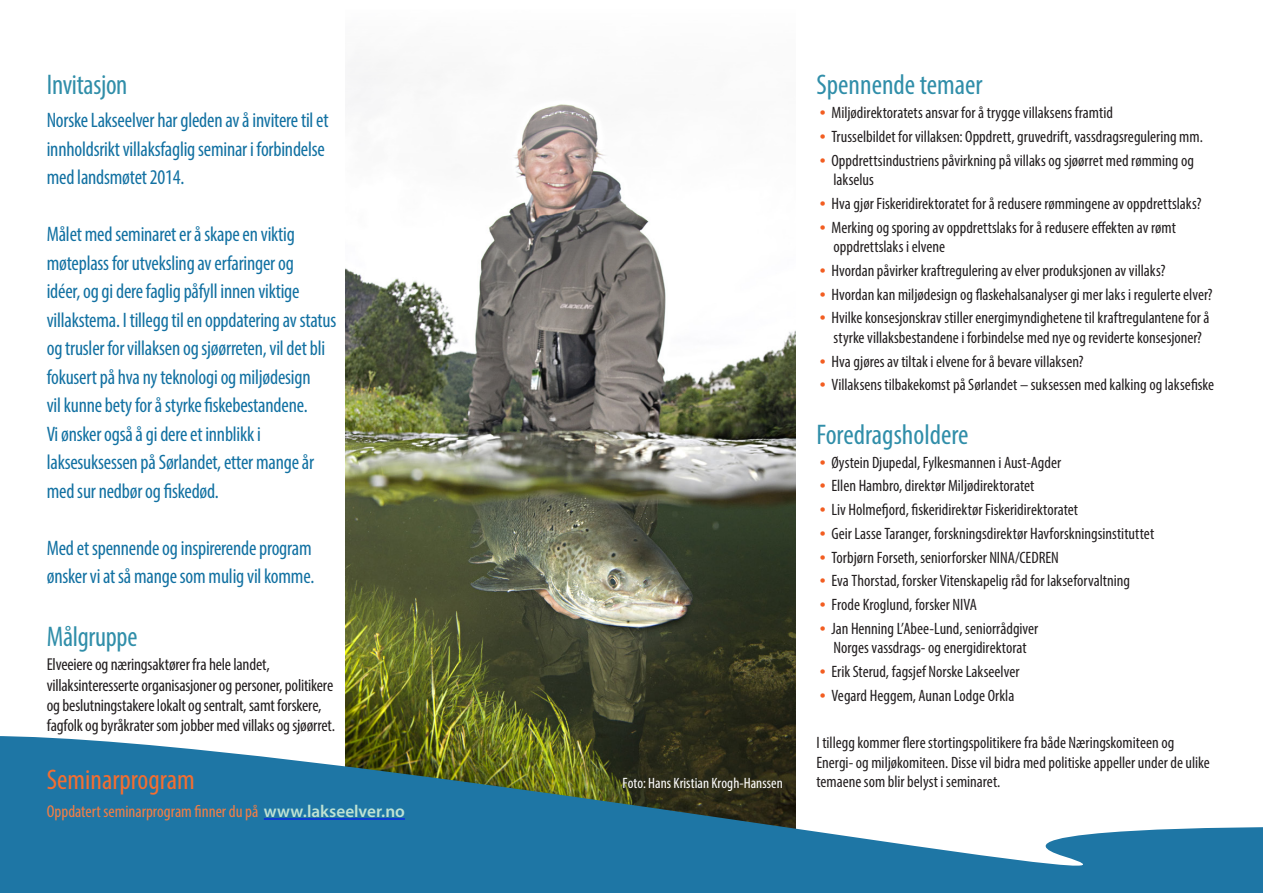
<style>
.page{position:relative;width:1263px;height:893px;background:#fff}
.page>*{position:absolute;margin:0;border:0;box-sizing:border-box;transform-origin:0 0}
.overskrift_2{font:condensed 28.5px "Myriad Pro";color:#308ea9}
.overskrift_2-2{font:condensed 28.5px "Myriad Pro";color:#f36e31}
.stor_bokstav{font:condensed 21px/28.5px "Myriad Pro";letter-spacing:-.01em;color:#1271a2}
.figurtekst{font:condensed 17.25px/20.2px "Myriad Pro";letter-spacing:-.01em;color:#231f20}
.figurtekst-2{font:condensed 17.25px "Myriad Pro";letter-spacing:-.005em;color:#f47e44}
.brødtekst_med_punkt{font:condensed 16.5px/19.5px "Myriad Pro";color:#231f20}
.brødtekst{font:condensed 15px "Myriad Pro";color:#fff}
.s1{font-stretch:normal;font-size:21px;color:#f25d21}
.s2{font-weight:600;font-stretch:normal;color:#bee2d3}
</style>
<div class="page">
<img style="left:345px;top:65px;width:451px;height:671px">
<svg style="left:0;top:736px;width:1263px;height:157px;fill:#1e76a5"></svg>
<hr style="left:264px;top:818px;width:141px;height:1px;background:#00f">
<p class="overskrift_2" style="left:816px;top:68px;width:168px">Spennende temaer</p>
<p class="brødtekst_med_punkt" style="left:820px;top:103px;width:294px"><span class="s1">•</span> Miljødirektoratets ansvar for å trygge villaksens framtid</p>
<p class="brødtekst_med_punkt" style="left:820px;top:126px;width:384px"><span class="s1">•</span> Trusselbildet for villaksen: Oppdrett, gruvedrift, vassdragsregulering mm.</p>
<p class="brødtekst_med_punkt" style="left:833px;top:150px;width:362px;text-indent:-14px"><span class="s1">•</span> Oppdrettsindustriens påvirkning på villaks og sjøørret med rømming og lakselus</p>
<p class="brødtekst_med_punkt" style="left:820px;top:193px;width:383px"><span class="s1">•</span> Hva gjør Fiskeridirektoratet for å redusere rømmingene av oppdrettslaks?</p>
<p class="brødtekst_med_punkt" style="left:833px;top:217px;width:344px;text-indent:-14px"><span class="s1">•</span> Merking og sporing av oppdrettslaks for å redusere effekten av rømt oppdrettslaks i elvene</p>
<p class="brødtekst_med_punkt" style="left:820px;top:260px;width:347px"><span class="s1">•</span> Hvordan påvirker kraftregulering av elver produksjonen av villaks?</p>
<p class="brødtekst_med_punkt" style="left:820px;top:284px;width:394px"><span class="s1">•</span> Hvordan kan miljødesign og flaskehalsanalyser gi mer laks i regulerte elver?</p>
<p class="brødtekst_med_punkt" style="left:820px;top:308px;width:391px;text-align:center"><span class="s1">•</span> Hvilke konsesjonskrav stiller energimyndighetene til kraftregulantene for å styrke villaksbestandene i forbindelse med nye og reviderte konsesjoner?</p>
<p class="brødtekst_med_punkt" style="left:820px;top:351px;width:265px"><span class="s1">•</span> Hva gjøres av tiltak i elvene for å bevare villaksen?</p>
<p class="brødtekst_med_punkt" style="left:820px;top:375px;width:396px"><span class="s1">•</span> Villaksens tilbakekomst på Sørlandet – suksessen med kalking og laksefiske</p>
<p class="overskrift_2" style="left:816px;top:417px;width:154px">Foredragsholdere</p>
<p class="brødtekst_med_punkt" style="left:820px;top:452px;width:243px"><span class="s1">•</span> Øystein Djupedal, Fylkesmannen i Aust-Agder</p>
<p class="brødtekst_med_punkt" style="left:820px;top:476px;width:216px"><span class="s1">•</span> Ellen Hambro, direktør Miljødirektoratet</p>
<p class="brødtekst_med_punkt" style="left:820px;top:500px;width:260px"><span class="s1">•</span> Liv Holmefjord, fiskeridirektør Fiskeridirektoratet</p>
<p class="brødtekst_med_punkt" style="left:820px;top:523px;width:336px"><span class="s1">•</span> Geir Lasse Taranger, forskningsdirektør Havforskningsinstituttet</p>
<p class="brødtekst_med_punkt" style="left:820px;top:547px;width:240px"><span class="s1">•</span> Torbjørn Forseth, seniorforsker NINA/CEDREN</p>
<p class="brødtekst_med_punkt" style="left:820px;top:571px;width:312px"><span class="s1">•</span> Eva Thorstad, forsker Vitenskapelig råd for lakseforvaltning</p>
<p class="brødtekst_med_punkt" style="left:820px;top:595px;width:158px"><span class="s1">•</span> Frode Kroglund, forsker NIVA</p>
<p class="brødtekst_med_punkt" style="left:820px;top:618px;width:220px;text-align:center"><span class="s1">•</span> Jan Henning L’Abee-Lund, seniorrådgiver<br>Norges vassdrags- og energidirektorat</p>
<p class="brødtekst_med_punkt" style="left:820px;top:662px;width:201px"><span class="s1">•</span> Erik Sterud, fagsjef Norske Lakseelver</p>
<p class="brødtekst_med_punkt" style="left:820px;top:685px;width:196px"><span class="s1">•</span> Vegard Heggem, Aunan Lodge Orkla</p>
<p class="brødtekst_med_punkt" style="left:816px;top:733px;width:395px">I tillegg kommer flere stortingspolitikere fra både Næringskomiteen og<br>Energi- og miljøkomiteen. Disse vil bidra med politiske appeller under de ulike</p>
<p class="overskrift_2" style="left:47px;top:68px;width:82px">Invitasjon</p>
<p class="stor_bokstav" style="left:47px;top:106px;width:283px">Norske Lakseelver har gleden av å invitere til et innholdsrikt villaksfaglig seminar i forbindelse med landsmøtet 2014.</p>
<p class="stor_bokstav" style="left:47px;top:220px;width:291px">Målet med seminaret er å skape en viktig møteplass for utveksling av erfaringer og<br>idéer, og gi dere faglig påfyll innen viktige villakstema. I tillegg til en oppdatering av status og trusler for villaksen og sjøørreten, vil det bli fokusert på hva ny teknologi og miljødesign<br>vil kunne bety for å styrke fiskebestandene.<br>Vi ønsker også å gi dere et innblikk i laksesuksessen på Sørlandet, etter mange år med sur nedbør og fiskedød.</p>
<p class="stor_bokstav" style="left:47px;top:533px;width:269px">Med et spennende og inspirerende program ønsker vi at så mange som mulig vil komme.</p>
<p class="overskrift_2" style="left:47px;top:619px;width:92px">Målgruppe</p>
<p class="figurtekst" style="left:47px;top:654px;width:290px">Elveeiere og næringsaktører fra hele landet, villaksinteresserte organisasjoner og personer, politikere og beslutningstakere lokalt og sentralt, samt forskere, fagfolk og byråkrater som jobber med villaks og sjøørret.</p>
<p class="overskrift_2-2" style="left:47px;top:762px;width:149px">Seminarprogram</p>
<p class="brødtekst_med_punkt" style="left:816px;top:772px;width:185px">temaene som blir belyst i seminaret.</p>
<p class="figurtekst-2" style="left:47px;top:801px;width:360px">Oppdatert seminarprogram finner du på <span class="s2">www.lakseelver.no</span></p>
<p class="brødtekst" style="left:623px;top:774px;width:162px">Foto: Hans Kristian Krogh-Hanssen</p>
</div>
